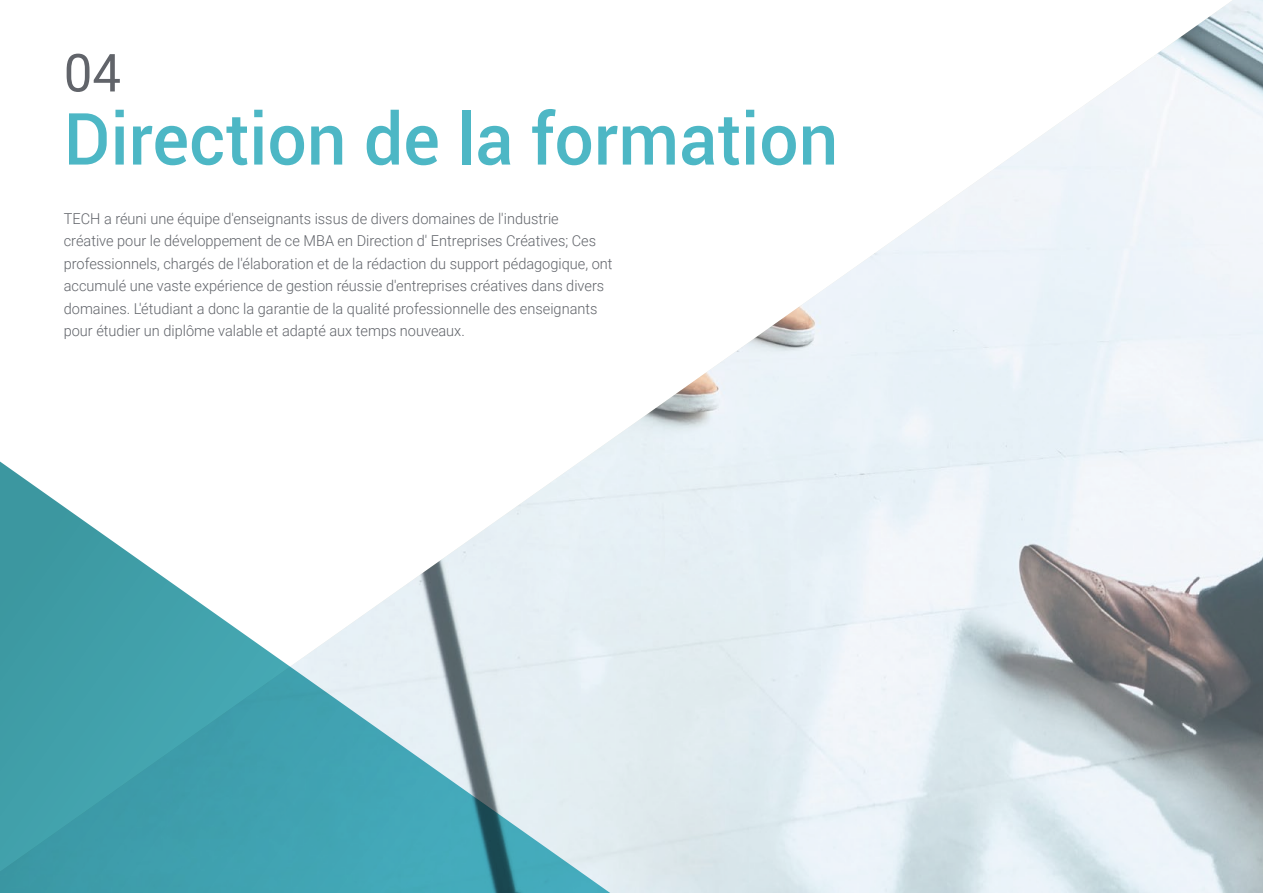
<style>
.page{position:relative;width:1263px;height:893px;background:#fff}
.page>*{position:absolute;margin:0;border:0;box-sizing:border-box;transform-origin:0 0}
.t1{font:500 72px "Roboto";color:#4db7c5}
.t2{font:52.5px "Roboto";color:#61646a}
.t3{font:300 15px/22.5px "Roboto";color:#61646a}
</style>
<div class="page">
<img style="left:603px;top:0;width:660px;height:893px">
<svg style="left:0;top:446px;width:640px;height:447px"></svg>
<h2 class="t2" style="left:64px;top:36px;width:59px">04</h2>
<h1 class="t1" style="left:64px;top:88px;width:776px">Direction de la formation</h1>
<p class="t3" style="left:64px;top:207px;width:550px">TECH a réuni une équipe d'enseignants issus de divers domaines de l'industrie<br>créative pour le développement de ce MBA en Direction d' Entreprises Créatives; Ces professionnels, chargés de l'élaboration et de la rédaction du support pédagogique, ont accumulé une vaste expérience de gestion réussie d'entreprises créatives dans divers domaines. L'étudiant a donc la garantie de la qualité professionnelle des enseignants pour étudier un diplôme valable et adapté aux temps nouveaux.</p>
</div>
